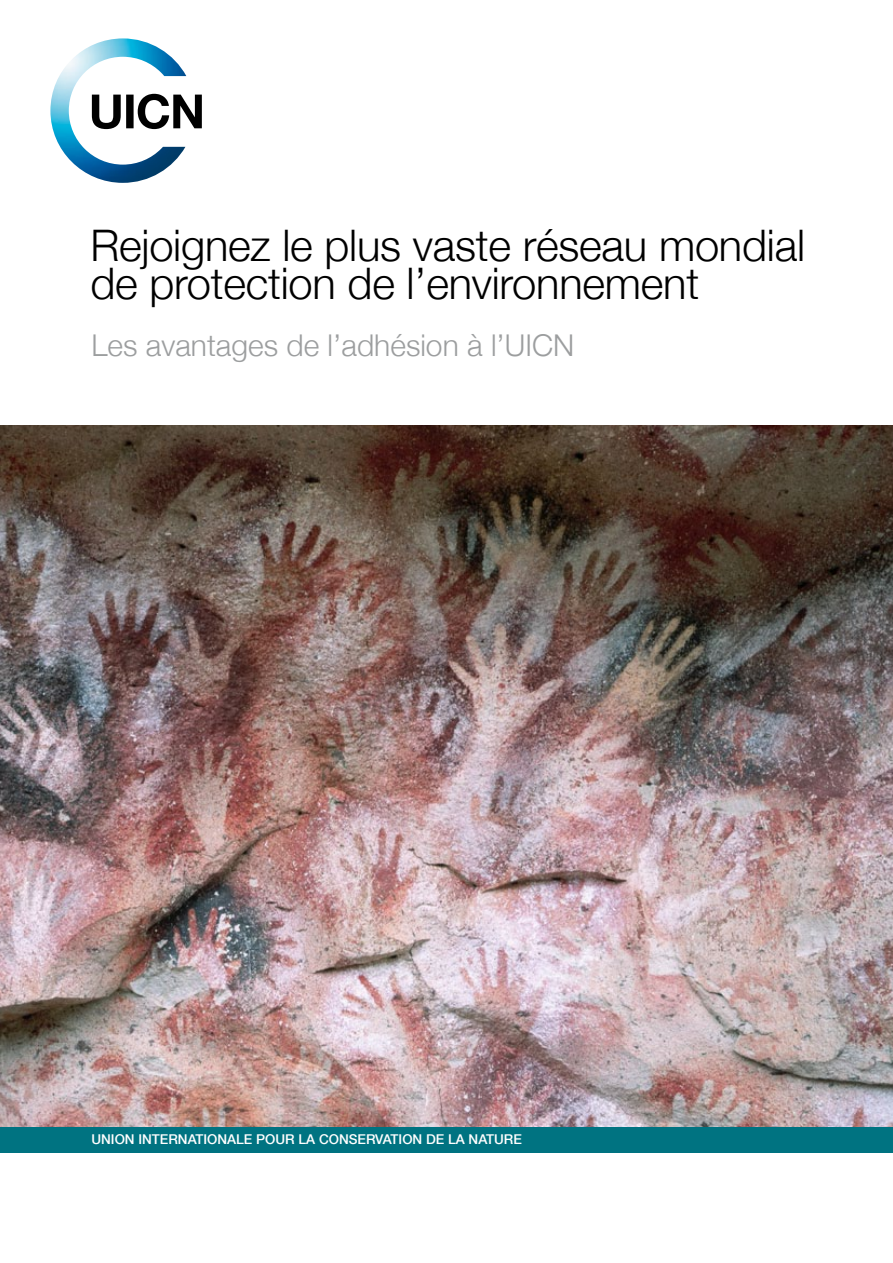
<style>
.page{position:relative;width:893px;height:1263px;background:#fff}
.page>*{position:absolute;margin:0;border:0;box-sizing:border-box;transform-origin:0 0}
.t1{font:300 43.5px/37.5px "Helvetica Neue";letter-spacing:-.005em;color:#000}
.t2{font:300 30px "Helvetica Neue";color:#9c9e9f}
.t3{font:500 13.5px "Helvetica Neue";color:#fff}
</style>
<div class="page">
<img style="left:0;top:425px;width:893px;height:702px">
<div style="left:0;top:1127px;width:893px;height:25px;background:#007381"></div>
<img style="left:50px;top:38px;width:136px;height:145px">
<svg style="left:92px;top:94px;width:110px;height:35px"></svg>
<p class="t1" style="left:90px;top:226px;width:716px">Rejoignez le plus vaste réseau mondial de protection de l’environnement</p>
<p class="t2" style="left:91px;top:327px;width:484px">Les avantages de l’adhésion à l’UICN</p>
<p class="t3" style="left:91px;top:1131px;width:432px">UNION INTERNATIONALE POUR LA CONSERVATION DE LA NATURE</p>
</div>
